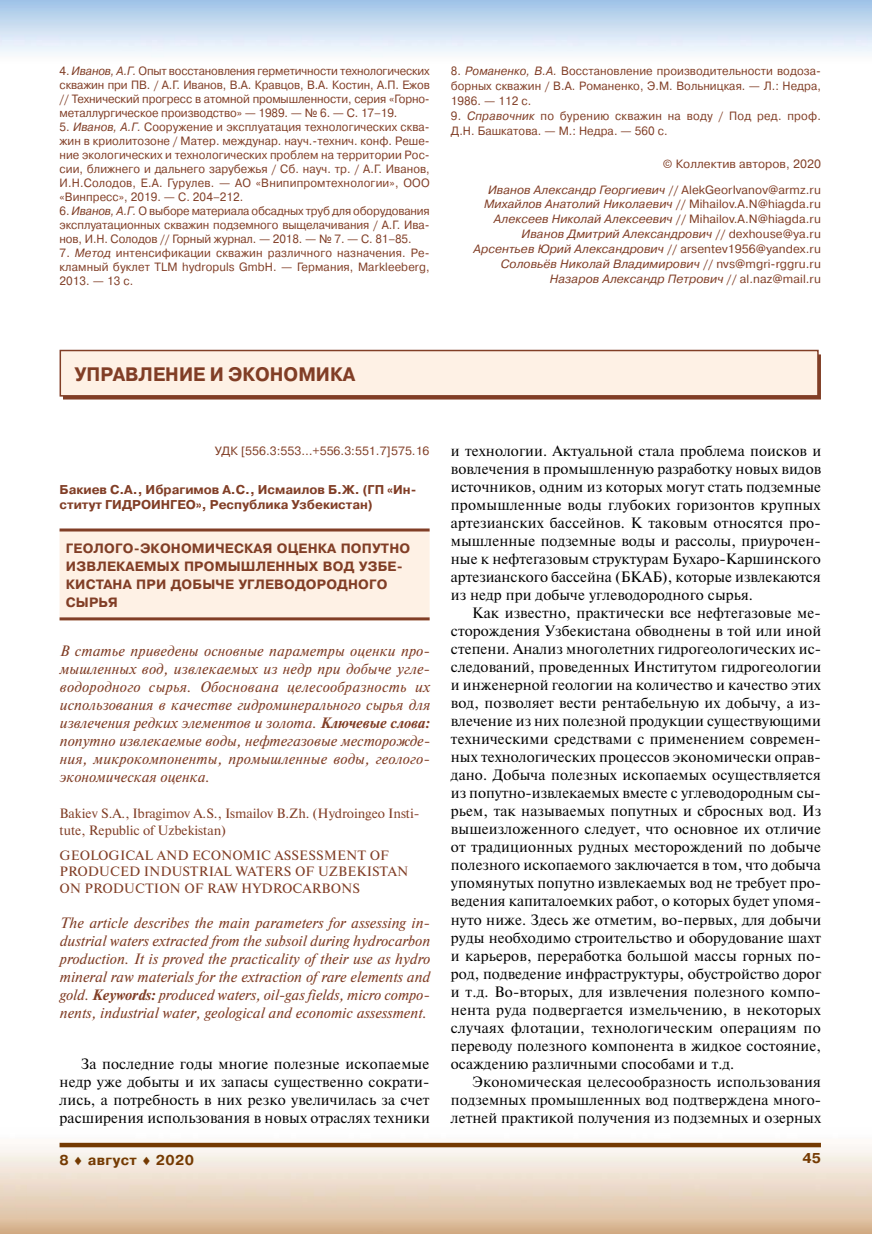
<style>
.page{position:relative;width:872px;height:1234px;background:#fff}
.page>*{position:absolute;margin:0;border:0;box-sizing:border-box;transform-origin:0 0}
.t1{font:700 19.5px "Pragmatica C";color:#813e26;scale:.95 1}
.t2{font:15px/18px "Newton C";letter-spacing:.005em;color:#000;text-align:justify}
.t3{font:italic 15px/18px "Newton C";letter-spacing:.005em;color:#813e26;text-align:justify}
.t4{font:700 14.25px "Pragmatica C";letter-spacing:.025em;color:#753a02}
.t5{font:13.5px/16.5px "Newton C";color:#813e26}
.t6{font:700 13.5px/18px "Pragmatica C";letter-spacing:.01em;color:#813e26}
.t7{font:700 12.75px/15.3px "Pragmatica C";color:#813e26}
.t8{font:12px/14px "Pragmatica C";letter-spacing:.005em;color:#813e26;text-align:justify;scale:.95 1}
.t9{font:italic 12px/14.9px "Pragmatica C";letter-spacing:.005em;color:#813e26;text-align:right}
.t10{font:12px/25.5px "Pragmatica C";letter-spacing:.005em;color:#813e26;text-align:right}
.s1{font-style:italic}
.s2{font-style:normal}
.s3{font-weight:700}
</style>
<div class="page">
<img style="left:26px;top:1142px;width:846px;height:91px">
<svg style="left:60px;top:1142px;width:761px;height:4px;fill:#753a02"></svg>
<div style="left:63px;top:354px;width:758px;height:45px;background:#813e26"></div>
<div style="left:60px;top:350px;width:758px;height:46px;background:#fef1e5;border:2px solid #813e26"></div>
<div style="left:60px;top:530px;width:369px;height:90px;background:#fef1e5"></div>
<hr style="left:60px;top:528px;width:369px;height:3px;background:#813e26">
<hr style="left:60px;top:617px;width:369px;height:3px;background:#813e26">
<p class="t8" style="left:60px;top:64px;width:391px">4. <span class="s1">Иванов, А.Г.</span> Опыт восстановления герметичности технологических скважин при ПВ. / А.Г. Иванов, В.А. Кравцов, В.А. Костин, А.П. Ежов // Технический прогресс в атомной промышленности, серия «Горно&shy;металлургическое производство» — 1989. — № 6. — С. 17–19.</p>
<p class="t8" style="left:60px;top:120px;width:391px">5. <span class="s1">Иванов, А.Г.</span> Сооружение и эксплуатация технологических сква&shy;жин в криолитозоне / Матер. междунар. науч.-технич. конф. Реше&shy;ние экологических и технологических проблем на территории Рос&shy;сии, ближнего и дальнего зарубежья / Сб. науч. тр. / А.Г. Иванов, И.Н.Солодов, Е.А. Гурулев. — АО «Внипипромтехнологии», ООО «Винпресс», 2019. — С. 204–212.</p>
<p class="t8" style="left:60px;top:204px;width:391px">6. <span class="s1">Иванов, А.Г.</span> О выборе материала обсадных труб для оборудования эксплуатационных скважин подземного выщелачивания / А.Г. Ива&shy;нов, И.Н. Солодов // Горный журнал. — 2018. — № 7. — С. 81–85.</p>
<p class="t8" style="left:60px;top:246px;width:391px">7. <span class="s1">Метод</span> интенсификации скважин различного назначения. Ре&shy;кламный буклет TLM hydropuls GmbH. — Германия, Markleeberg, 2013. — 13 с.</p>
<p class="t8" style="left:451px;top:64px;width:391px;line-height:14.9px">8. <span class="s1">Романенко, В.А.</span> Восстановление производительности водоза&shy;борных скважин / В.А. Романенко, Э.М. Вольницкая. — Л.: Недра, 1986. — 112 с.</p>
<p class="t8" style="left:451px;top:108px;width:391px;line-height:14.9px">9. <span class="s1">Справочник</span> по бурению скважин на воду / Под ред. проф.<br>Д.Н. Башкатова. — М.: Недра. — 560 с.</p>
<p class="t10" style="left:488px;top:151px;width:334px">© Коллектив авторов, 2020<br><span class="s1">Иванов Александр Георгиевич</span> // AlekGeorIvanov@armz.ru</p>
<p class="t9" style="left:473px;top:197px;width:349px">Михайлов Анатолий Николаевич <span class="s2">// Mihailov.A.N@hiagda.ru </span>Алексеев Николай Алексеевич <span class="s2">// Mihailov.A.N@hiagda.ru </span>Иванов Дмитрий Александрович <span class="s2">// dexhouse@ya.ru </span>Арсентьев Юрий Александрович <span class="s2">// аrsentev1956@yandex.ru </span>Соловьёв Николай Владимирович <span class="s2">// nvs@mgri-rggru.ru </span>Назаров Александр Петрович <span class="s2">// al.naz@mail.ru</span></p>
<h1 class="t1" style="left:75px;top:364px;width:297px">УПРАВЛЕНИЕ И ЭКОНОМИКА</h1>
<p class="t10" style="left:215px;top:438px;width:216px">УДК [556.3:553…+556.3:551.7]575.16</p>
<p class="t7" style="left:60px;top:482px;width:358px">Бакиев С.А., Ибрагимов А.С., Исмаилов Б.Ж. (ГП «Ин&shy;ститут ГИДРОИНГЕО», Республика Узбекистан)</p>
<p class="t6" style="left:66px;top:539px;width:346px">ГЕОЛОГО-ЭКОНОМИЧЕСКАЯ ОЦЕНКА ПОПУТНО<br>ИЗВЛЕКАЕМЫХ ПРОМЫШЛЕННЫХ ВОД УЗБЕ-<br>КИСТАНА ПРИ ДОБЫЧЕ УГЛЕВОДОРОДНОГО<br>СЫРЬЯ</p>
<p class="t3" style="left:60px;top:641px;width:372px">В статье приведены основные параметры оценки про&shy;мышленных вод, извлекаемых из недр при добыче угле&shy;водородного сырья. Обоснована целесообразность их использования в качестве гидроминерального сырья для извлечения редких элементов и золота. <span class="s3">Ключевые слова: </span>попутно извлекаемые воды, нефтегазовые месторожде&shy;ния, микрокомпоненты, промышленные воды, геолого&shy;экономическая оценка.</p>
<p class="t5" style="left:60px;top:805px;width:361px">Bakiev S.A., Ibragimov A.S., Ismailov B.Zh. (Hydroingeo Insti&shy;tute, Republic of Uzbekistan)</p>
<p class="t5" style="left:60px;top:846px;width:350px">GEOLOGICAL AND ECONOMIC ASSESSMENT OF<br>PRODUCED INDUSTRIAL WATERS OF UZBEKISTAN<br>ON PRODUCTION OF RAW HYDROCARBONS</p>
<p class="t3" style="left:60px;top:913px;width:372px">The article describes the main parameters for assessing in&shy;dustrial waters extracted from the subsoil during hydrocarbon production. It is proved the practicality of their use as hydro mineral raw materials for the extraction of rare elements and gold. <span class="s3">Keywords:</span> produced waters, oil-gas fields, micro compo&shy;nents, industrial water, geological and economic assessment.</p>
<p class="t2" style="left:60px;top:1054px;width:372px;text-indent:21px">За последние годы многие полезные ископаемые недр уже добыты и их запасы существенно сократи&shy;лись, а потребность в них резко увеличилась за счет расширения использования в новых отраслях техники</p>
<p class="t2" style="left:451px;top:442px;width:372px">и технологии. Актуальной стала проблема поисков и вовлечения в промышленную разработку новых видов источников, одним из которых могут стать подземные промышленные воды глубоких горизонтов крупных артезианских бассейнов. К таковым относятся про&shy;мышленные подземные воды и рассолы, приурочен&shy;ные к нефтегазовым структурам Бухаро-Каршинского артезианского бассейна (БКАБ), которые извлекаются из недр при добыче углеводородного сырья.</p>
<p class="t2" style="left:451px;top:604px;width:372px;text-indent:21px">Как известно, практически все нефтегазовые ме&shy;сторождения Узбекистана обводнены в той или иной степени. Анализ многолетних гидрогеологических ис&shy;следований, проведенных Институтом гидрогеологии и инженерной геологии на количество и качество этих вод, позволяет вести рентабельную их добычу, а из&shy;влечение из них полезной продукции существующими техническими средствами с применением современ&shy;ных технологических процессов экономически оправ&shy;дано. Добыча полезных ископаемых осуществляется из попутно-извлекаемых вместе с углеводородным сы&shy;рьем, так называемых попутных и сбросных вод. Из вышеизложенного следует, что основное их отличие от традиционных рудных месторождений по добыче полезного ископаемого заключается в том, что добыча упомянутых попутно извлекаемых вод не требует про&shy;ведения капиталоемких работ, о которых будет упомя&shy;нуто ниже. Здесь же отметим, во-первых, для добычи руды необходимо строительство и оборудование шахт и карьеров, переработка большой массы горных по&shy;род, подведение инфраструктуры, обустройство дорог и т.д. Во-вторых, для извлечения полезного компо&shy;нента руда подвергается измельчению, в некоторых случаях флотации, технологическим операциям по переводу полезного компонента в жидкое состояние, осаждению различными способами и т.д.</p>
<p class="t2" style="left:451px;top:1072px;width:372px;text-indent:21px">Экономическая целесообразность использования подземных промышленных вод подтверждена много&shy;летней практикой получения из подземных и озерных</p>
<p class="t4" style="left:60px;top:1151px;width:136px">8 ♦ август ♦ 2020</p>
<p class="t4" style="left:802px;top:1150px;width:20px">45</p>
</div>
